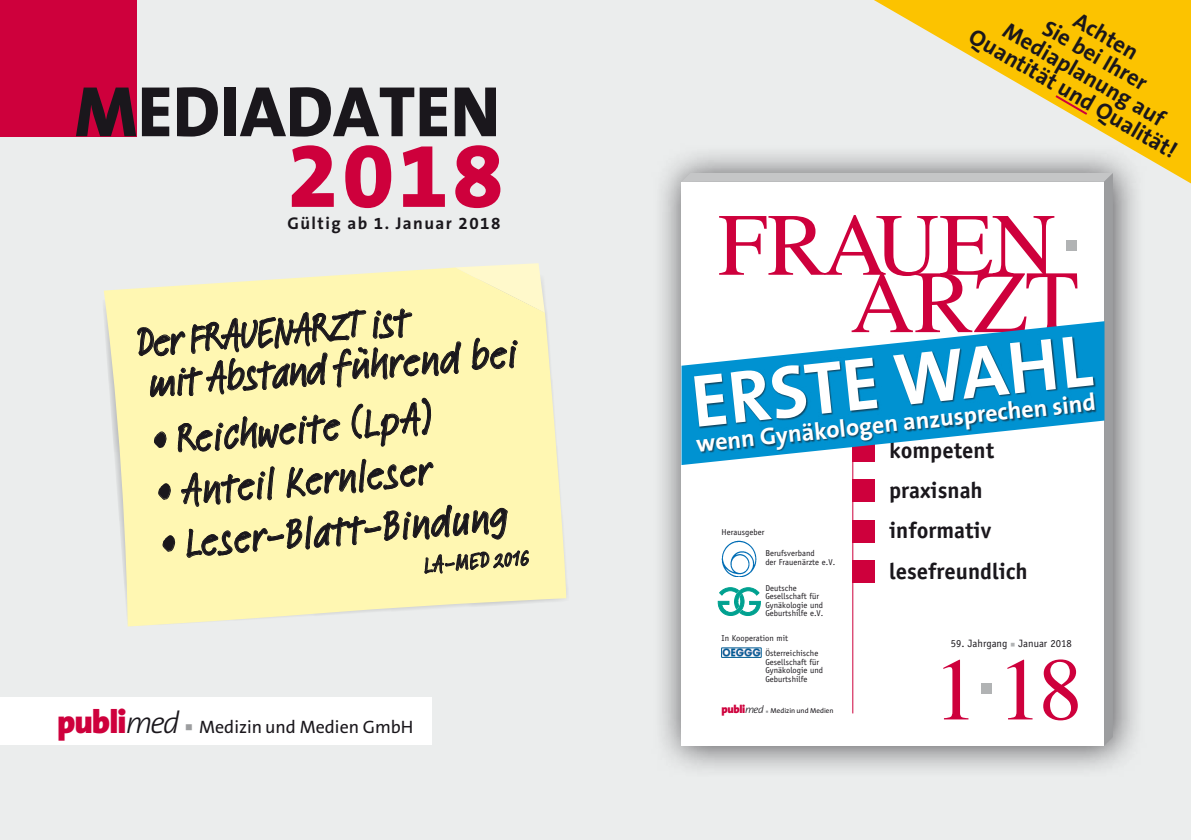
<style>
.page{position:relative;width:1191px;height:840px;background:#fff}
.page>*{position:absolute;margin:0;border:0;box-sizing:border-box;transform-origin:0 0}
.t1{font:800 92.8px "The Sans B8";color:#ce003c}
.t2{font:89px "Times";color:#ce003c}
.t3{font:88.6px "Times";letter-spacing:-.01em;color:#ce003c}
.t4{font:700 74.6px "The Sans B7";color:#fff}
.t5{font:800 72px "The Sans B8";color:#1a171c}
.t6{font:500 43.6px/41px "Linotype Feltpen";color:#1a171c;scale:.95 1}
.t7{font:900 32.8px "The Sans B9";letter-spacing:-.035em;color:#ce003c}
.t8{font:700 24px "The Sans B7";color:#fff}
.t9{font:500 24px "Linotype Feltpen";color:#1a171c;scale:.95 1}
.t10{font:700 22.8px/44px "The Sans B7";color:#1a171c;text-align:center}
.t11{font:700 22.8px/40.4px "Officina Sans Std";color:#1a171c}
.t12{font:18px "The Sans B5 Plain";color:#1a171c}
.t13{font:700 17px "The Sans B7";letter-spacing:.085em;color:#1a171c}
.t14{font:900 11.4px "The Sans B9";letter-spacing:-.03em;color:#ce003c}
.t15{font:10.6px "Officina Sans Std";color:#1a171c}
.t16{font:8.6px/8.6px "Officina Sans Std";letter-spacing:.005em;color:#1a171c}
.t17{font:7px "The Sans B5 Plain";color:#1a171c}
.s1{color:#b1b3b4}
.s2{font-family:"The Sans B3";font-weight:300;font-style:italic;font-size:10.6px;color:#1a171c}
.s3{color:#9c9d9f}
.s4{font-family:"The Sans B3";font-weight:300;font-style:italic;font-size:30.8px;color:#1a171c}
</style>
<div class="page">
<div style="left:0;top:0;width:1191px;height:839px;background:#ebeded"></div>
<div style="left:0;top:697px;width:431px;height:47px;background:#fff"></div>
<div style="left:0;top:0;width:136px;height:136px;background:#ce003c"></div>
<svg style="left:874px;top:0;width:317px;height:183px;fill:#fcc300"></svg>
<div style="left:651px;top:143px;width:496px;height:636px;background:#1a171c;opacity:.75"></div>
<div style="left:681px;top:173px;width:432px;height:572px;background:#fff"></div>
<svg style="left:681px;top:321px;width:423px;height:144px;background:#bfe0f0"></svg>
<div style="left:693px;top:337px;width:404px;height:116px;background:#1a171c;opacity:.6"></div>
<svg style="left:1053px;top:93px;width:36px;height:24px"></svg>
<svg style="left:104px;top:288px;width:462px;height:338px;fill:#fff7b2"></svg>
<svg style="left:136px;top:263px;width:409px;height:316px;background:#eee7aa"></svg>
<h3 class="t10" style="left:1037px;top:-28px;width:184px;rotate:30deg">Achten<br>Mediaplanung auf</h3>
<h3 class="t10" style="left:1003px;top:-22px;width:237px;rotate:30deg">Sie bei Ihrer<br>Quantität und Qualität!</h3>
<h3 class="t5" style="left:74px;top:73px;width:427px">MEDIADATEN</h3>
<h1 class="t1" style="left:287px;top:126px;width:217px">2018</h1>
<h3 class="t13" style="left:287px;top:214px;width:214px">Gültig ab 1. Januar 2018</h3>
<h3 class="t3" style="left:718px;top:162px;width:339px">FRAUEN</h3>
<h3 class="t3" style="left:850px;top:219px;width:230px">ARZT</h3>
<h3 class="t6" style="left:134px;top:321px;width:400px;rotate:-5deg">Der FRAUENARZT ist<br>mit Abstand führend bei</h3>
<h3 class="t6" style="left:150px;top:419px;width:296px;rotate:-5deg">• Reichweite (LpA)</h3>
<h3 class="t6" style="left:155px;top:471px;width:292px;rotate:-5deg">• Anteil Kernleser</h3>
<h3 class="t6" style="left:159px;top:523px;width:368px;rotate:-5deg">• Leser-Blatt-Bindung</h3>
<h3 class="t4" style="left:687px;top:363px;width:404px;rotate:-6deg">ERSTE WAHL</h3>
<h3 class="t8" style="left:695px;top:431px;width:403px;rotate:-6deg">wenn Gynäkologen anzusprechen sind</h3>
<h3 class="t11" style="left:889px;top:429px;width:140px">kompetent praxisnah informativ lesefreundlich</h3>
<p class="t16" style="left:721px;top:527px;width:44px">Herausgeber</p>
<p class="t16" style="left:765px;top:549px;width:71px">Berufsverband<br>der Frauenärzte e.V.</p>
<p class="t16" style="left:765px;top:583px;width:60px">Deutsche<br>Gesellschaft für<br>Gynäkologie und<br>Geburtshilfe e.V.</p>
<p class="t16" style="left:765px;top:630px;width:54px;line-height:15px;text-indent:-44px">In Kooperation mit<br>Österreichische</p>
<p class="t16" style="left:765px;top:657px;width:59px">Gesellschaft für<br>Gynäkologie und<br>Geburtshilfe</p>
<h2 class="t2" style="left:933px;top:606px;width:151px">1 18</h2>
<h3 class="t9" style="left:422px;top:548px;width:113px;rotate:-5deg">LA-MED 2016</h3>
<p class="t15" style="left:951px;top:637px;width:122px">59. Jahrgang <span class="s1">■</span> Januar 2018</p>
<h3 class="t14" style="left:721px;top:703px;width:44px">publi<span class="s2">med</span></h3>
<p class="t17" style="left:765px;top:707px;width:69px"><span class="s3">■</span> Medizin und Medien</p>
<h3 class="t7" style="left:57px;top:704px;width:124px">publi<span class="s4">med</span></h3>
<h3 class="t12" style="left:185px;top:717px;width:230px"><span class="s3">■</span> Medizin und Medien GmbH</h3>
</div>
